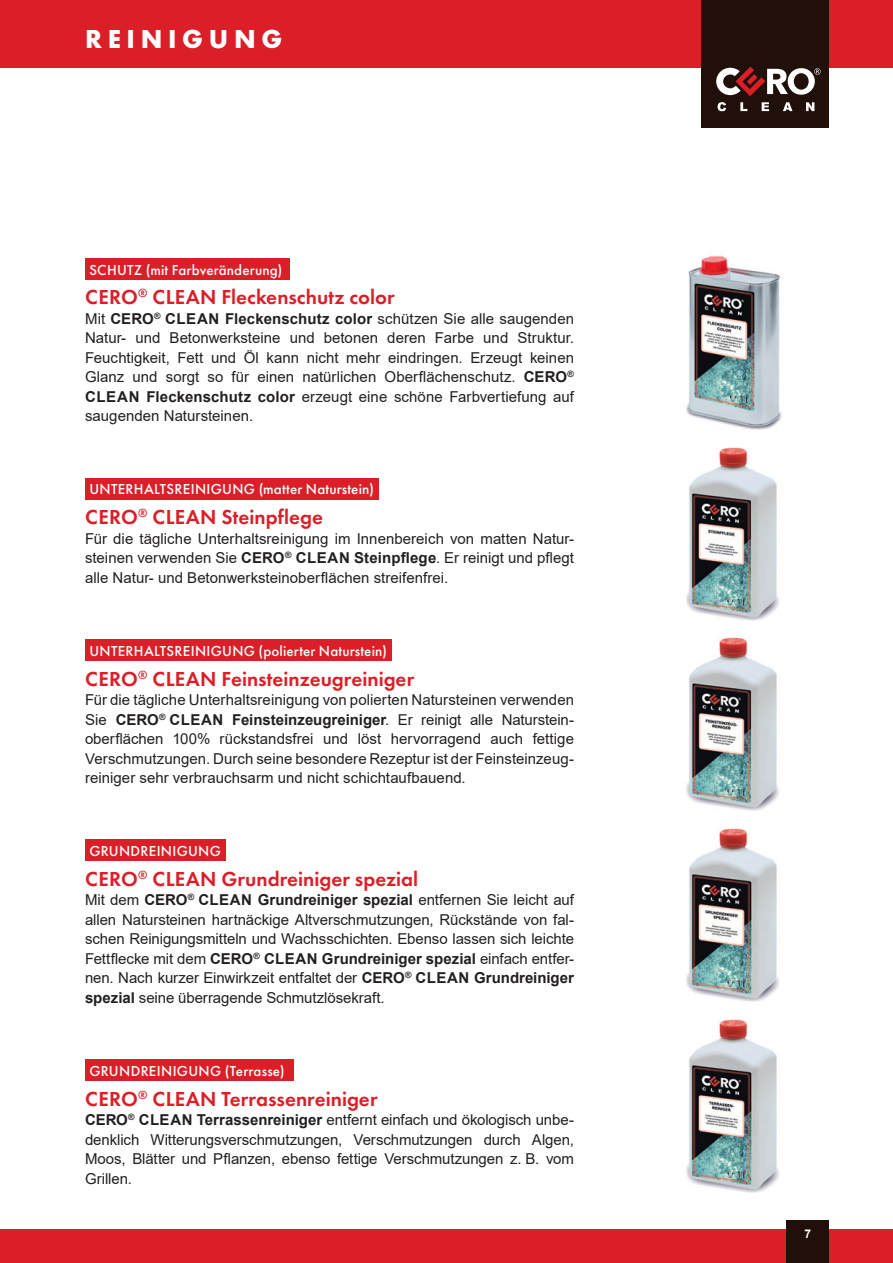
<style>
.page{position:relative;width:893px;height:1263px;background:#fff}
.page>*{position:absolute;margin:0;border:0;box-sizing:border-box;transform-origin:0 0}
.t1{font:700 27px "Futura PT";letter-spacing:.21em;color:#fff}
.t2{font:600 21px "Futura PT";color:#db1f28}
.t3{font:15px/19.5px "Arial";color:#231f20;text-align:justify}
.t4{font:500 15px "Futura PT";letter-spacing:.015em;color:#fff}
.t5{font:700 12px "Arial";color:#fff}
.s1{font-weight:700}
</style>
<div class="page">
<div style="left:0;top:1229px;width:893px;height:34px;background:#db1f28"></div>
<div style="left:0;top:0;width:893px;height:68px;background:#db1f28"></div>
<div style="left:702px;top:0;width:127px;height:128px;background:#211009"></div>
<svg style="left:716px;top:67px;width:105px;height:29px"></svg>
<svg style="left:718px;top:102px;width:8px;height:9px"></svg>
<svg style="left:740px;top:102px;width:7px;height:9px"></svg>
<svg style="left:762px;top:102px;width:7px;height:9px"></svg>
<svg style="left:783px;top:102px;width:9px;height:9px"></svg>
<svg style="left:806px;top:102px;width:8px;height:9px"></svg>
<div style="left:787px;top:1220px;width:42px;height:43px;background:#211009"></div>
<div style="left:85px;top:258px;width:204px;height:21px;background:#db1f28"></div>
<div style="left:85px;top:478px;width:293px;height:21px;background:#db1f28"></div>
<div style="left:85px;top:639px;width:306px;height:21px;background:#db1f28"></div>
<div style="left:85px;top:839px;width:140px;height:22px;background:#db1f28"></div>
<div style="left:85px;top:1059px;width:208px;height:21px;background:#db1f28"></div>
<img style="left:686px;top:255px;width:96px;height:938px">
<h1 class="t1" style="left:85px;top:22px;width:199px">REINIGUNG</h1>
<p class="t4" style="left:89px;top:260px;width:194px">SCHUTZ (mit Farbveränderung)</p>
<h2 class="t2" style="left:85px;top:284px;width:311px">CERO<sup>®</sup> CLEAN Fleckenschutz color</h2>
<p class="t3" style="left:85px;top:309px;width:490px">Mit <span class="s1">CERO</span><sup>®</sup> <span class="s1">CLEAN Fleckenschutz color</span> schützen Sie alle saugenden Natur- und Betonwerksteine und betonen deren Farbe und Struktur.<br>Feuchtigkeit, Fett und Öl kann nicht mehr eindringen. Erzeugt keinen Glanz und sorgt so für einen natürlichen Oberflächenschutz. <span class="s1">CERO</span><sup>® </sup><span class="s1">CLEAN Fleckenschutz color</span> erzeugt eine schöne Farbvertiefung auf saugenden Natursteinen.</p>
<p class="t4" style="left:89px;top:480px;width:286px">UNTERHALTSREINIGUNG (matter Naturstein)</p>
<h2 class="t2" style="left:85px;top:504px;width:239px">CERO<sup>®</sup> CLEAN Steinpflege</h2>
<p class="t3" style="left:85px;top:529px;width:490px">Für die tägliche Unterhaltsreinigung im Innenbereich von matten Natur&shy;steinen verwenden Sie <span class="s1">CERO</span><sup>®</sup> <span class="s1">CLEAN Steinpflege</span>. Er reinigt und pflegt alle Natur- und Betonwerksteinoberflächen streifenfrei.</p>
<p class="t4" style="left:89px;top:642px;width:299px">UNTERHALTSREINIGUNG (polierter Naturstein)</p>
<h2 class="t2" style="left:85px;top:665px;width:331px">CERO<sup>®</sup> CLEAN Feinsteinzeugreiniger</h2>
<p class="t3" style="left:85px;top:690px;width:490px">Für die tägliche Unterhaltsreinigung von polierten Natursteinen verwenden Sie <span class="s1">CERO</span><sup>®</sup> <span class="s1">CLEAN Feinsteinzeugreiniger</span>. Er reinigt alle Naturstein&shy;oberflächen 100% rückstandsfrei und löst hervorragend auch fettige Verschmutzungen. Durch seine besondere Rezeptur ist der Feinsteinzeug&shy;reiniger sehr verbrauchsarm und nicht schichtaufbauend.</p>
<p class="t4" style="left:89px;top:842px;width:133px">GRUNDREINIGUNG</p>
<h2 class="t2" style="left:85px;top:866px;width:335px">CERO<sup>®</sup> CLEAN Grundreiniger spezial</h2>
<p class="t3" style="left:85px;top:890px;width:490px">Mit dem <span class="s1">CERO</span><sup>®</sup> <span class="s1">CLEAN Grundreiniger spezial</span> entfernen Sie leicht auf allen Natursteinen hartnäckige Altverschmutzungen, Rückstände von fal&shy;schen Reinigungsmitteln und Wachsschichten. Ebenso lassen sich leichte Fettflecke mit dem <span class="s1">CERO</span><sup>®</sup> <span class="s1">CLEAN Grundreiniger spezial</span> einfach entfer&shy;nen. Nach kurzer Einwirkzeit entfaltet der <span class="s1">CERO</span><sup>®</sup> <span class="s1">CLEAN Grundreiniger spezial</span> seine überragende Schmutzlösekraft.</p>
<p class="t4" style="left:89px;top:1062px;width:197px">GRUNDREINIGUNG (Terrasse)</p>
<h2 class="t2" style="left:85px;top:1085px;width:294px">CERO<sup>®</sup> CLEAN Terrassenreiniger</h2>
<p class="t3" style="left:85px;top:1110px;width:490px"><span class="s1">CERO</span><sup>®</sup> <span class="s1">CLEAN Terrassenreiniger</span> entfernt einfach und ökologisch unbe&shy;denklich Witterungsverschmutzungen, Verschmutzungen durch Algen, Moos, Blätter und Pflanzen, ebenso fettige Verschmutzungen z. B. vom Grillen.</p>
<p class="t5" style="left:805px;top:1225px;width:8px">7</p>
</div>
